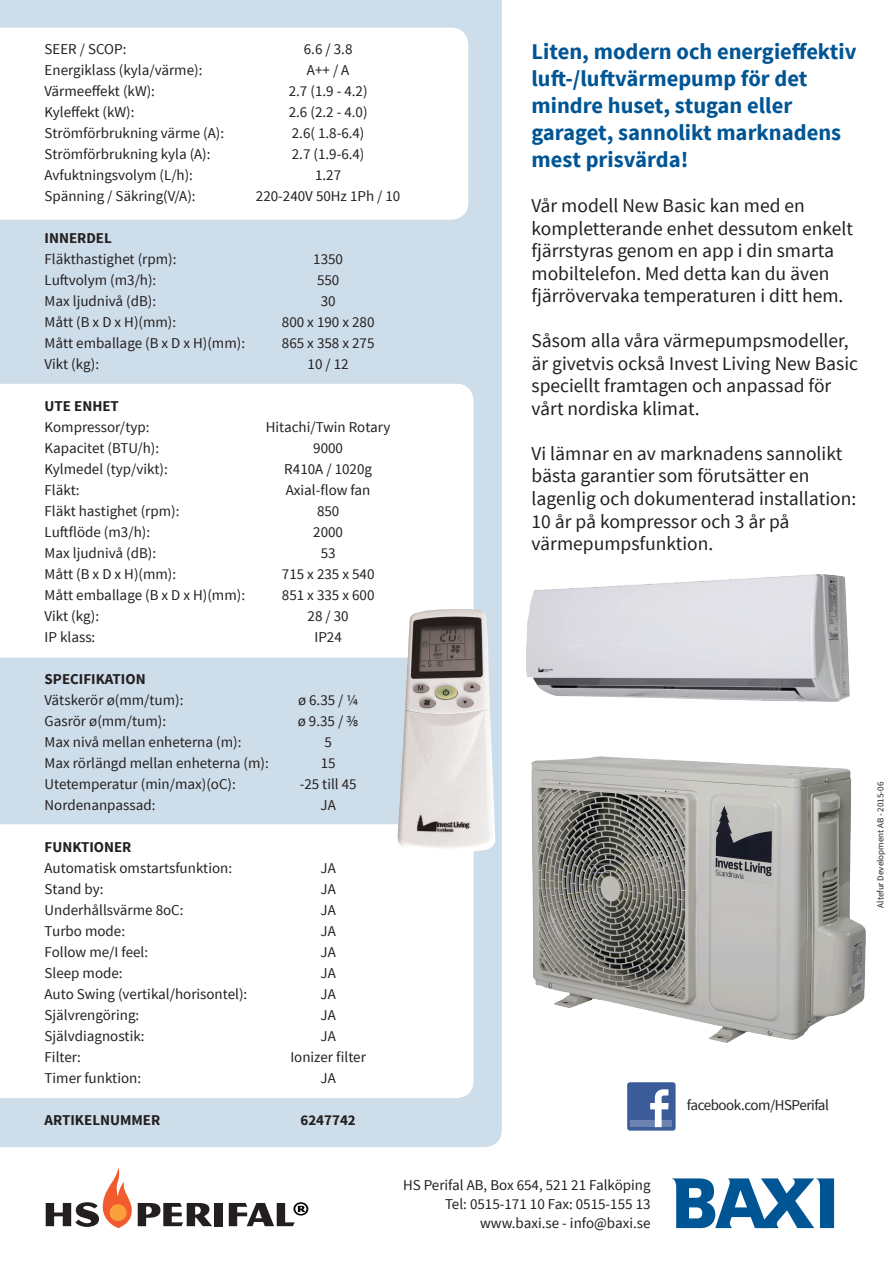
<style>
.page{position:relative;width:893px;height:1263px;background:#fff}
.page>*{position:absolute;margin:0;border:0;box-sizing:border-box;transform-origin:0 0}
.t1{font:700 22.5px/27px "Source Sans Pro";color:#005595}
.t2{font:19.5px/22.5px "Source Sans Pro";color:#231f20}
.t3{font:15px/18.8px "Source Sans Pro";color:#231f20;text-align:right}
.t4{font:700 15px "Source Sans Pro";color:#231f20}
.t5{font:15px "Source Sans Pro";letter-spacing:-.03em;color:#231f20}
.t6{font:9px "Source Sans Pro";color:#231f20}
</style>
<div class="page">
<div style="left:0;top:0;width:502px;height:1147px;background:#cddde9"></div>
<svg style="left:0;top:28px;width:468px;height:192px"></svg>
<svg style="left:0;top:384px;width:473px;height:274px"></svg>
<svg style="left:0;top:824px;width:473px;height:274px"></svg>
<svg style="left:672px;top:1178px;width:162px;height:50px"></svg>
<div style="left:627px;top:1082px;width:49px;height:48px;background:#3b5b99;border-radius:3px"></div>
<div style="left:631px;top:1120px;width:41px;height:7px;background:#6d84b3"></div>
<svg style="left:650px;top:1089px;width:19px;height:38px"></svg>
<svg style="left:138px;top:1203px;width:74px;height:23px"></svg>
<div style="left:215px;top:1203px;width:8px;height:23px;background:#231f20"></div>
<svg style="left:46px;top:1168px;width:86px;height:60px"></svg>
<svg style="left:229px;top:1202px;width:79px;height:24px"></svg>
<img style="left:531px;top:757px;width:335px;height:286px">
<img style="left:527px;top:574px;width:322px;height:127px">
<img style="left:397px;top:609px;width:96px;height:244px">
<p class="t3" style="left:45px;top:40px;width:83px">SEER / SCOP:</p>
<p class="t3" style="left:304px;top:40px;width:50px">6.6 / 3.8</p>
<p class="t3" style="left:45px;top:61px;width:159px">Energiklass (kyla/värme):</p>
<p class="t3" style="left:307px;top:61px;width:44px">A++ / A</p>
<p class="t3" style="left:45px;top:82px;width:112px">Värmeeffekt (kW):</p>
<p class="t3" style="left:289px;top:82px;width:80px">2.7 (1.9 - 4.2)</p>
<p class="t3" style="left:45px;top:103px;width:91px">Kyleffekt (kW):</p>
<p class="t3" style="left:289px;top:103px;width:80px">2.6 (2.2 - 4.0)</p>
<p class="t3" style="left:45px;top:124px;width:181px">Strömförbrukning värme (A):</p>
<p class="t3" style="left:292px;top:124px;width:74px">2.6( 1.8-6.4)</p>
<p class="t3" style="left:45px;top:145px;width:167px">Strömförbrukning kyla (A):</p>
<p class="t3" style="left:292px;top:145px;width:74px">2.7 (1.9-6.4)</p>
<p class="t3" style="left:45px;top:166px;width:150px">Avfuktningsvolym (L/h):</p>
<p class="t3" style="left:315px;top:166px;width:28px">1.27</p>
<p class="t3" style="left:45px;top:187px;width:152px">Spänning / Säkring(V/A):</p>
<p class="t3" style="left:256px;top:187px;width:146px">220-240V 50Hz 1Ph / 10</p>
<p class="t4" style="left:45px;top:228px;width:69px">INNERDEL</p>
<p class="t3" style="left:45px;top:250px;width:133px">Fläkthastighet (rpm):</p>
<p class="t3" style="left:313px;top:250px;width:31px">1350</p>
<p class="t3" style="left:45px;top:271px;width:113px">Luftvolym (m3/h):</p>
<p class="t3" style="left:317px;top:271px;width:24px">550</p>
<p class="t3" style="left:45px;top:292px;width:113px">Max ljudnivå (dB):</p>
<p class="t3" style="left:321px;top:292px;width:16px">30</p>
<p class="t3" style="left:45px;top:313px;width:133px">Mått (B x D x H)(mm):</p>
<p class="t3" style="left:282px;top:313px;width:94px">800 x 190 x 280</p>
<p class="t3" style="left:45px;top:334px;width:202px">Mått emballage (B x D x H)(mm):</p>
<p class="t3" style="left:282px;top:334px;width:94px">865 x 358 x 275</p>
<p class="t3" style="left:45px;top:355px;width:56px">Vikt (kg):</p>
<p class="t3" style="left:308px;top:355px;width:43px">10 / 12</p>
<p class="t4" style="left:45px;top:396px;width:76px">UTE ENHET</p>
<p class="t3" style="left:45px;top:418px;width:106px">Kompressor/typ:</p>
<p class="t3" style="left:266px;top:418px;width:126px">Hitachi/Twin Rotary</p>
<p class="t3" style="left:45px;top:439px;width:116px">Kapacitet (BTU/h):</p>
<p class="t3" style="left:313px;top:439px;width:31px">9000</p>
<p class="t3" style="left:45px;top:460px;width:125px">Kylmedel (typ/vikt):</p>
<p class="t3" style="left:284px;top:460px;width:89px">R410A / 1020g</p>
<p class="t3" style="left:45px;top:481px;width:37px">Fläkt:</p>
<p class="t3" style="left:286px;top:481px;width:86px">Axial-flow fan</p>
<p class="t3" style="left:45px;top:502px;width:136px">Fläkt hastighet (rpm):</p>
<p class="t3" style="left:317px;top:502px;width:24px">850</p>
<p class="t3" style="left:45px;top:523px;width:107px">Luftflöde (m3/h):</p>
<p class="t3" style="left:313px;top:523px;width:31px">2000</p>
<p class="t3" style="left:45px;top:544px;width:113px">Max ljudnivå (dB):</p>
<p class="t3" style="left:321px;top:544px;width:16px">53</p>
<p class="t3" style="left:45px;top:565px;width:133px">Mått (B x D x H)(mm):</p>
<p class="t3" style="left:282px;top:565px;width:94px">715 x 235 x 540</p>
<p class="t3" style="left:45px;top:586px;width:202px">Mått emballage (B x D x H)(mm):</p>
<p class="t3" style="left:282px;top:586px;width:94px">851 x 335 x 600</p>
<p class="t3" style="left:45px;top:607px;width:56px">Vikt (kg):</p>
<p class="t3" style="left:308px;top:607px;width:43px">28 / 30</p>
<p class="t3" style="left:45px;top:628px;width:52px">IP klass:</p>
<p class="t3" style="left:314px;top:628px;width:29px">IP24</p>
<p class="t4" style="left:45px;top:669px;width:103px">SPECIFIKATION</p>
<p class="t3" style="left:45px;top:691px;width:140px">Vätskerör ø(mm/tum):</p>
<p class="t3" style="left:298px;top:691px;width:62px">ø 6.35 / ¼</p>
<p class="t3" style="left:45px;top:712px;width:123px">Gasrör ø(mm/tum):</p>
<p class="t3" style="left:298px;top:712px;width:62px">ø 9.35 / ⅜</p>
<p class="t3" style="left:45px;top:733px;width:198px">Max nivå mellan enheterna (m):</p>
<p class="t3" style="left:324px;top:733px;width:9px">5</p>
<p class="t3" style="left:45px;top:754px;width:226px">Max rörlängd mellan enheterna (m):</p>
<p class="t3" style="left:321px;top:754px;width:16px">15</p>
<p class="t3" style="left:45px;top:775px;width:193px">Utetemperatur (min/max)(oC):</p>
<p class="t3" style="left:300px;top:775px;width:58px">-25 till 45</p>
<p class="t3" style="left:45px;top:796px;width:112px">Nordenanpassad:</p>
<p class="t3" style="left:321px;top:796px;width:17px">JA</p>
<p class="t4" style="left:45px;top:837px;width:88px">FUNKTIONER</p>
<p class="t3" style="left:45px;top:859px;width:189px">Automatisk omstartsfunktion:</p>
<p class="t3" style="left:321px;top:859px;width:17px">JA</p>
<p class="t3" style="left:45px;top:880px;width:60px">Stand by:</p>
<p class="t3" style="left:321px;top:880px;width:17px">JA</p>
<p class="t3" style="left:45px;top:901px;width:140px">Underhållsvärme 8oC:</p>
<p class="t3" style="left:321px;top:901px;width:17px">JA</p>
<p class="t3" style="left:45px;top:922px;width:82px">Turbo mode:</p>
<p class="t3" style="left:321px;top:922px;width:17px">JA</p>
<p class="t3" style="left:45px;top:943px;width:105px">Follow me/I feel:</p>
<p class="t3" style="left:321px;top:943px;width:17px">JA</p>
<p class="t3" style="left:45px;top:964px;width:80px">Sleep mode:</p>
<p class="t3" style="left:321px;top:964px;width:17px">JA</p>
<p class="t3" style="left:45px;top:985px;width:204px">Auto Swing (vertikal/horisontel):</p>
<p class="t3" style="left:321px;top:985px;width:17px">JA</p>
<p class="t3" style="left:45px;top:1006px;width:96px">Självrengöring:</p>
<p class="t3" style="left:321px;top:1006px;width:17px">JA</p>
<p class="t3" style="left:45px;top:1027px;width:101px">Självdiagnostik:</p>
<p class="t3" style="left:321px;top:1027px;width:17px">JA</p>
<p class="t3" style="left:45px;top:1048px;width:38px">Filter:</p>
<p class="t3" style="left:290px;top:1048px;width:77px">Ionizer filter</p>
<p class="t3" style="left:45px;top:1069px;width:98px">Timer funktion:</p>
<p class="t3" style="left:321px;top:1069px;width:17px">JA</p>
<p class="t4" style="left:45px;top:1110px;width:117px">ARTIKELNUMMER</p>
<p class="t4" style="left:300px;top:1110px;width:57px">6247742</p>
<h1 class="t1" style="left:531px;top:39px;width:326px">Liten, modern och energieffektiv luft-/luftvärmepump för det mindre huset, stugan eller garaget, sannolikt marknadens mest prisvärda!</h1>
<h2 class="t2" style="left:531px;top:195px;width:323px">Vår modell New Basic kan med en kompletterande enhet dessutom enkelt fjärrstyras genom en app i din smarta mobiltelefon. Med detta kan du även fjärrövervaka temperaturen i ditt hem.</h2>
<h2 class="t2" style="left:531px;top:330px;width:328px">Såsom alla våra värmepumpsmodeller, är givetvis också I nvest Living N ew Basic speciellt framtagen och anpassad för vårt nordiska klimat.</h2>
<h2 class="t2" style="left:531px;top:443px;width:326px">Vi lämnar en av marknadens sannolikt bästa garantier som förutsätter en lagenlig och dokumenterad installation:<br>10 år på kompressor och 3 år på värmepumpsfunktion.</h2>
<p class="t6" style="left:875px;top:907px;width:127px;rotate:-90deg">Altefur Development AB - 2015-06</p>
<p class="t5" style="left:687px;top:1096px;width:144px">facebook.com/HSPerifal</p>
<p class="t3" style="left:403px;top:1176px;width:249px">HS Perifal AB, Box 654, 521 21 Falköping<br>Tel: 0515-171 10 Fax: 0515-155 13 www.baxi.se - info@baxi.se</p>
</div>
